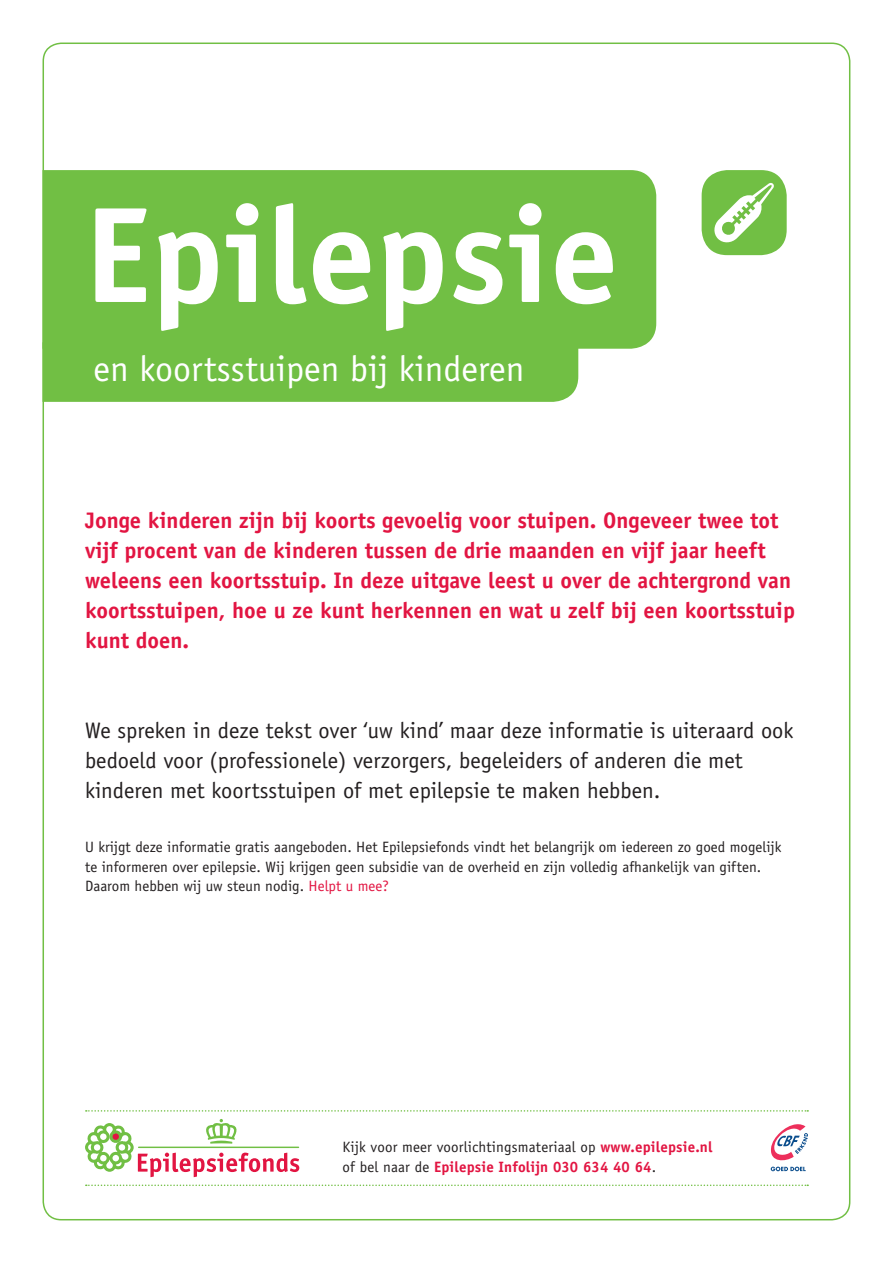
<style>
.page{position:relative;width:893px;height:1263px;background:#fff}
.page>*{position:absolute;margin:0;border:0;box-sizing:border-box;transform-origin:0 0}
._01_kop_groen{font:700 136.5px "Officina Sans";color:#fff}
._01_kop_groen-2{font:36px "Officina Sans";color:#fff}
.omslag_intro_tekst_1{font:700 22.5px/30px "Officina Sans";color:#e21542}
.omslag_tekst_15pt{font:22.5px/30px "Officina Sans";color:#231f20}
.omslag_intro_tekst_1-2{font:15px/19.5px "Officina Sans";color:#231f20}
.tekst{font:15px/19.5px "Officina Sans";letter-spacing:.01em;color:#231f20}
.s1{color:#e21542}
.s2{font-weight:700;color:#e21542}
</style>
<div class="page">
<div style="left:43px;top:170px;width:613px;height:179px;background:#71bf44"></div>
<div style="left:43px;top:342px;width:535px;height:60px;background:#71bf44"></div>
<div style="left:702px;top:170px;width:85px;height:85px;background:#71bf44;border-radius:26px"></div>
<svg style="left:714px;top:183px;width:60px;height:59px"></svg>
<svg style="left:86px;top:1110px;width:722px;height:1px"></svg>
<svg style="left:86px;top:1184px;width:722px;height:2px"></svg>
<svg style="left:771px;top:1124px;width:37px;height:47px"></svg>
<svg style="left:85px;top:1119px;width:214px;height:58px"></svg>
<p class="_01_kop_groen" style="left:85px;top:170px;width:535px">Epilepsie</p>
<p class="_01_kop_groen-2" style="left:94px;top:348px;width:432px">en koortsstuipen bij kinderen</p>
<p class="omslag_intro_tekst_1" style="left:85px;top:505px;width:712px">Jonge kinderen zijn bij koorts gevoelig voor stuipen. Ongeveer twee tot vijf procent van de kinderen tussen de drie maanden en vijf jaar heeft weleens een koortsstuip. In deze uitgave leest u over de achtergrond van koortsstuipen, hoe u ze kunt herkennen en wat u zelf bij een koortsstuip kunt doen.</p>
<p class="omslag_tekst_15pt" style="left:85px;top:715px;width:710px">We spreken in deze tekst over ‘uw kind’ maar deze informatie is uiteraard ook bedoeld voor (professionele) verzorgers, begeleiders of anderen die met</p>
<p class="omslag_tekst_15pt" style="left:85px;top:775px;width:577px">kinderen met koortsstuipen of met epilepsie te maken hebben.</p>
<p class="omslag_intro_tekst_1-2" style="left:85px;top:837px;width:698px">U krijgt deze informatie gratis aangeboden. Het Epilepsiefonds vindt het belangrijk om iedereen zo goed mogelijk te informeren over epilepsie. Wij krijgen geen subsidie van de overheid en zijn volledig afhankelijk van giften.<br>Daarom hebben wij uw steun nodig. <span class="s1">Helpt u mee?</span></p>
<p class="tekst" style="left:343px;top:1137px;width:371px">Kijk voor meer voorlichtingsmateriaal op <span class="s2">www.epilepsie.nl </span>of bel naar de <span class="s2">Epilepsie Infolijn 030 634 40 64</span>.</p>
</div>
